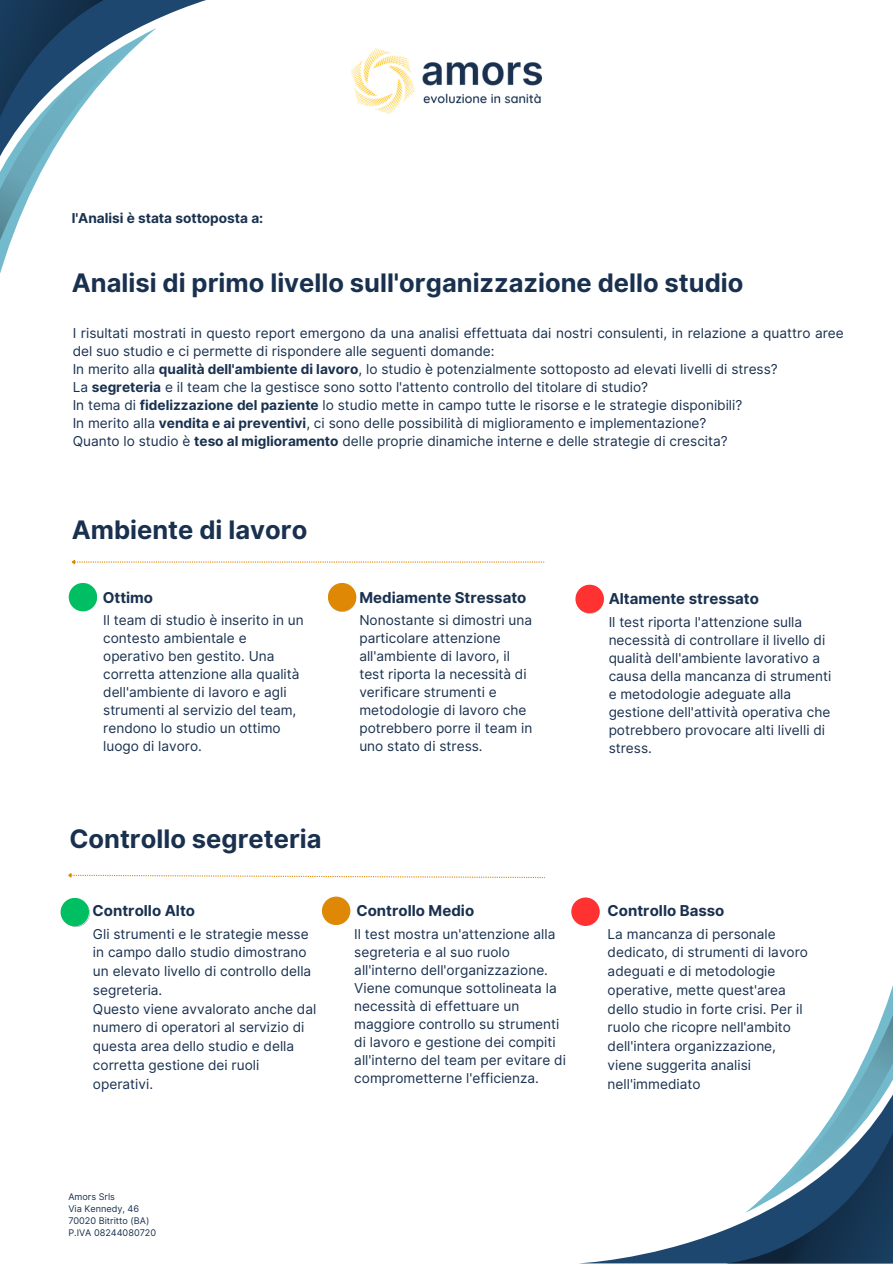
<style>
.page{position:relative;width:893px;height:1264px;background:#fff}
.page>*{position:absolute;margin:0;border:0;box-sizing:border-box;transform-origin:0 0}
.t1{font:700 25.5px "Inter";color:#19314f}
.t2{font:700 15px "Inter";color:#19314f}
.t3{font:13.65px/18px "Inter";color:#19314f}
.t4{font:700 13.65px "Inter";color:#19314f}
.t5{font:9.15px "Inter";color:#19314f}
.s1{font-weight:700}
</style>
<div class="page">
<svg style="left:71px;top:559px;width:473px;height:6px"></svg>
<svg style="left:329px;top:584px;width:27px;height:27px"></svg>
<svg style="left:68px;top:873px;width:477px;height:6px"></svg>
<svg style="left:579px;top:605px;width:24px;height:8px"></svg>
<div style="left:69px;top:583px;width:28px;height:28px;background:#00bf63;border-radius:50%"></div>
<svg style="left:63px;top:907px;width:27px;height:19px"></svg>
<div style="left:61px;top:897px;width:28px;height:29px;background:#00bf63;border-radius:50%"></div>
<svg style="left:584px;top:1230px;width:141px;height:33px"></svg>
<svg style="left:725px;top:988px;width:167px;height:275px"></svg>
<div style="left:328px;top:583px;width:28px;height:28px;background:#df8805;border-radius:50%"></div>
<div style="left:575px;top:584px;width:29px;height:29px;background:#ff3131;border-radius:50%"></div>
<div style="left:322px;top:896px;width:28px;height:29px;background:#df8805;border-radius:50%"></div>
<div style="left:571px;top:897px;width:28px;height:29px;background:#ff3131;border-radius:50%"></div>
<svg style="left:0;top:0;width:177px;height:274px"></svg>
<img style="left:351px;top:48px;width:191px;height:66px">
<h2 class="t4" style="left:72px;top:210px;width:193px">l'Analisi è stata sottoposta a:</h2>
<p class="t1" style="left:72px;top:267px;width:673px">Analisi di primo livello sull'organizzazione dello studio</p>
<h1 class="t3" style="left:73px;top:324px;width:772px">I risultati mostrati in questo report emergono da una analisi effettuata dai nostri consulenti, in relazione a quattro aree del suo studio e ci permette di rispondere alle seguenti domande:<br>In merito alla <span class="s1">qualità dell'ambiente di lavoro</span>, lo studio è potenzialmente sottoposto ad elevati livelli di stress?<br>La <span class="s1">segreteria</span> e il team che la gestisce sono sotto l'attento controllo del titolare di studio?<br>In tema di <span class="s1">fidelizzazione del paziente</span> lo studio mette in campo tutte le risorse e le strategie disponibili?<br>In merito alla <span class="s1">vendita e ai preventivi</span>, ci sono delle possibilità di miglioramento e implementazione?<br>Quanto lo studio è <span class="s1">teso al miglioramento</span> delle proprie dinamiche interne e delle strategie di crescita?</h1>
<h2 class="t1" style="left:72px;top:515px;width:237px">Ambiente di lavoro</h2>
<h2 class="t2" style="left:103px;top:588px;width:52px">Ottimo</h2>
<h3 class="t2" style="left:359px;top:588px;width:168px">Mediamente Stressato</h3>
<p class="t2" style="left:608px;top:590px;width:152px">Altamente stressato</p>
<p class="t3" style="left:103px;top:611px;width:202px">Il team di studio è inserito in un contesto ambientale e operativo ben gestito. Una corretta attenzione alla qualità dell'ambiente di lavoro e agli strumenti al servizio del team, rendono lo studio un ottimo luogo di lavoro.</p>
<h3 class="t1" style="left:69px;top:823px;width:254px">Controllo segreteria</h3>
<h1 class="t3" style="left:359px;top:611px;width:174px">Nonostante si dimostri una particolare attenzione all'ambiente di lavoro, il test riporta la necessità di verificare strumenti e metodologie di lavoro che potrebbero porre il team in uno stato di stress.</h1>
<p class="t3" style="left:608px;top:612px;width:224px">Il test riporta l'attenzione sulla necessità di controllare il livello di qualità dell'ambiente lavorativo a causa della mancanza di strumenti e metodologie adeguate alla gestione dell'attività operativa che potrebbero provocare alti livelli di stress.</p>
<h2 class="t2" style="left:93px;top:901px;width:104px">Controllo Alto</h2>
<h3 class="t2" style="left:356px;top:901px;width:119px">Controllo Medio</h3>
<h1 class="t2" style="left:607px;top:901px;width:118px">Controllo Basso</h1>
<p class="t3" style="left:354px;top:924px;width:213px">Il test mostra un'attenzione alla segreteria e al suo ruolo all'interno dell'organizzazione.<br>Viene comunque sottolineata la necessità di effettuare un maggiore controllo su strumenti di lavoro e gestione dei compiti all'interno del team per evitare di comprometterne l'efficienza.</p>
<h2 class="t3" style="left:93px;top:924px;width:225px;line-height:18.8px">Gli strumenti e le strategie messe in campo dallo studio dimostrano un elevato livello di controllo della segreteria.<br>Questo viene avvalorato anche dal numero di operatori al servizio di questa area dello studio e della corretta gestione dei ruoli operativi.</h2>
<h3 class="t3" style="left:607px;top:924px;width:202px;line-height:18.8px">La mancanza di personale dedicato, di strumenti di lavoro adeguati e di metodologie operative, mette quest'area dello studio in forte crisi. Per il ruolo che ricopre nell'ambito dell'intera organizzazione, viene suggerita analisi nell'immediato</h3>
<h2 class="t5" style="left:68px;top:1190px;width:48px">Amors Srls</h2>
<h3 class="t5" style="left:68px;top:1202px;width:72px">Via Kennedy, 46</h3>
<p class="t5" style="left:68px;top:1215px;width:82px">70020 Bitritto (BA)</p>
<p class="t5" style="left:68px;top:1227px;width:89px">P.IVA 08244080720</p>
</div>
